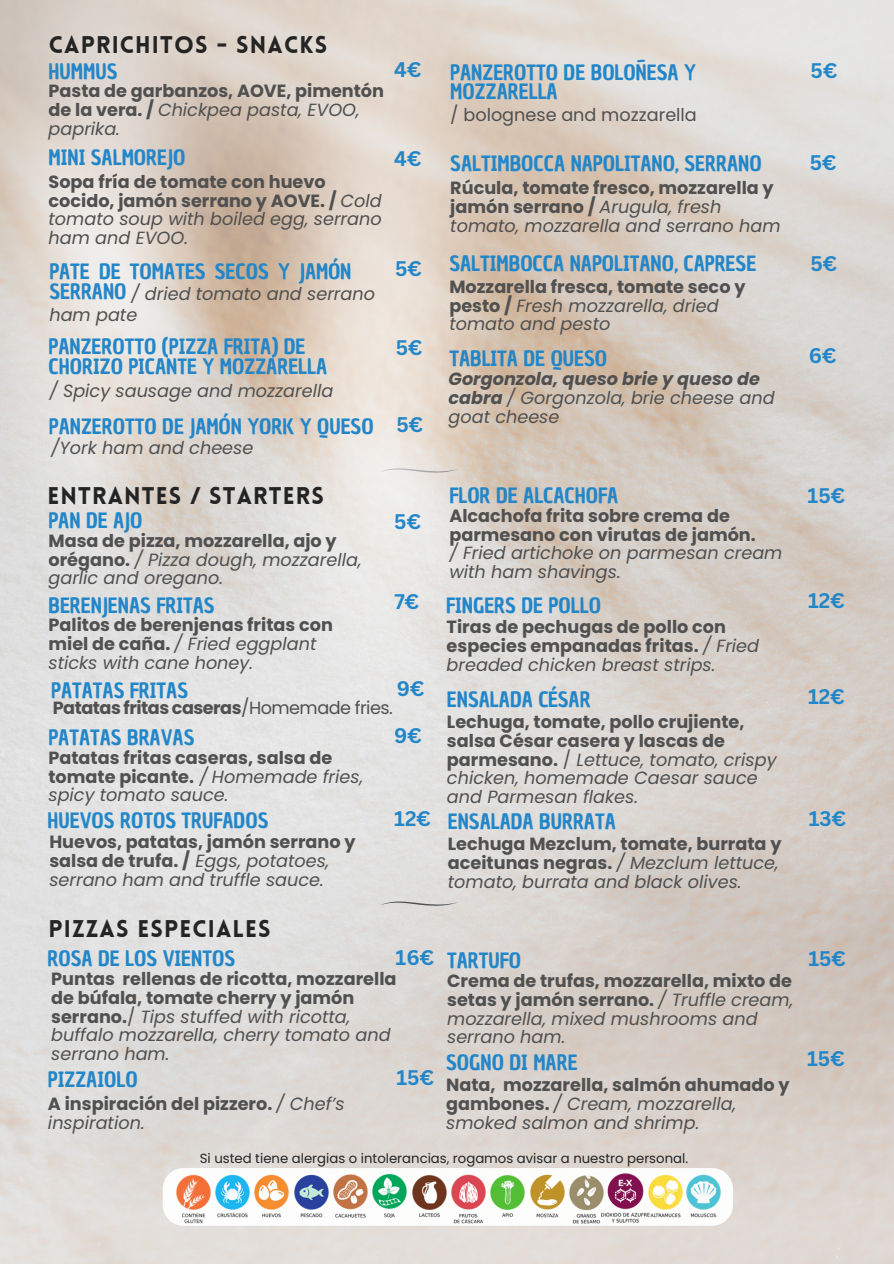
<style>
.page{position:relative;width:894px;height:1264px;background:#fff}
.page>*{position:absolute;margin:0;border:0;box-sizing:border-box;transform-origin:0 0}
.t1{font:900 23.55px "Lovelo";letter-spacing:.05em;color:#242424}
.t2{font:20.55px/19.8px "Chau Philomene One";color:#2386c8}
.t3{font:700 20.55px "Canva Sans";color:#2386c8}
.t4{font:700 17.7px/18.8px "Poppins";color:#505050}
.t5{font:italic 17.7px/18.8px "Poppins";color:#505050}
.t6{font:700 17.7px "Poppins";letter-spacing:-.03em;color:#505050}
.t7{font:17.7px "Poppins";color:#505050}
.t8{font:13.2px "Poppins";color:#242424}
.s1{font-weight:400;font-style:italic}
.s2{font-weight:700;font-style:normal}
.s3{font-weight:400}
.s4{font-weight:700}
.s5{font-style:normal}
</style>
<div class="page">
<img style="left:0;top:15px;width:893px;height:1248px">
<div style="left:163px;top:1167px;width:569px;height:58px;background:#fff;border-radius:21px"></div>
<img style="left:488px;top:1167px;width:78px;height:51px">
<img style="left:652px;top:1167px;width:70px;height:56px">
<img style="left:213px;top:1167px;width:235px;height:51px">
<img style="left:598px;top:1167px;width:54px;height:69px">
<img style="left:567px;top:1171px;width:38px;height:55px">
<img style="left:449px;top:1174px;width:38px;height:52px">
<img style="left:174px;top:1174px;width:38px;height:52px">
<svg style="left:380px;top:899px;width:78px;height:7px"></svg>
<svg style="left:242px;top:0;width:279px;height:796px;background:#e1d7cf"></svg>
<p class="t1" style="left:49px;top:36px;width:279px">CAPRICHITOS - SNACKS</p>
<p class="t4" style="left:49px;top:82px;width:337px">Pasta de garbanzos, AOVE, pimentón de la vera. / <span class="s1">Chickpea pasta, EVOO, paprika.</span></p>
<p class="t2" style="left:49px;top:61px;width:70px">HUMMUS</p>
<p class="t2" style="left:49px;top:148px;width:138px">MINI SALMOREJO</p>
<p class="t4" style="left:49px;top:172px;width:335px">Sopa fría de tomate con huevo cocido, jamón serrano y AOVE. / <span class="s1">Cold tomato soup with boiled egg, serrano ham and EVOO.</span></p>
<p class="t2" style="left:49px;top:261px;width:303px">PATE DE TOMATES SECOS Y JAMÓN<br>SERRANO</p>
<h2 class="t5" style="left:131px;top:284px;width:245px">/ dried tomato and serrano</h2>
<p class="t5" style="left:49px;top:305px;width:89px">ham pate</p>
<h1 class="t3" style="left:394px;top:55px;width:29px">4€</h1>
<h3 class="t3" style="left:394px;top:144px;width:29px">4€</h3>
<h2 class="t3" style="left:395px;top:254px;width:28px">5€</h2>
<h4 class="t2" style="left:49px;top:337px;width:280px">PANZEROTTO (PIZZA FRITA) DE<br>CHORIZO PICANTE Y MOZZARELLA</h4>
<h2 class="t3" style="left:395px;top:333px;width:28px">5€</h2>
<p class="t5" style="left:49px;top:381px;width:285px">/ Spicy sausage and mozzarella</p>
<h3 class="t2" style="left:49px;top:417px;width:326px">PANZEROTTO DE JAMÓN YORK Y QUESO</h3>
<h3 class="t3" style="left:396px;top:410px;width:28px">5€</h3>
<h2 class="t5" style="left:51px;top:439px;width:203px">/York ham and cheese</h2>
<h4 class="t1" style="left:47px;top:486px;width:278px">ENTRANTES / STARTERS</h4>
<p class="t2" style="left:48px;top:511px;width:96px">PAN DE AJO</p>
<h3 class="t3" style="left:394px;top:507px;width:28px">5€</h3>
<h2 class="t5" style="left:48px;top:531px;width:314px"><span class="s2">Masa de pizza, mozzarella, ajo y orégano.</span> / Pizza dough, mozzarella, garlic and oregano.</h2>
<h3 class="t2" style="left:48px;top:595px;width:168px">BERENJENAS FRITAS</h3>
<h2 class="t3" style="left:394px;top:587px;width:26px">7€</h2>
<h3 class="t4" style="left:48px;top:615px;width:286px">Palitos de berenjenas fritas con miel de caña. <span class="s1">/ Fried eggplant sticks with cane honey.</span></h3>
<h2 class="t2" style="left:51px;top:680px;width:138px">PATATAS FRITAS</h2>
<p class="t3" style="left:396px;top:674px;width:29px">9€</p>
<h3 class="t6" style="left:53px;top:696px;width:341px">Patatas fritas caseras<span class="s3">/Homemade fries.</span></h3>
<h4 class="t2" style="left:48px;top:728px;width:147px">PATATAS BRAVAS</h4>
<h2 class="t3" style="left:394px;top:721px;width:29px">9€</h2>
<h2 class="t4" style="left:48px;top:748px;width:316px">Patatas fritas caseras, salsa de tomate picante. <span class="s1">/ Homemade fries, spicy tomato sauce.</span></h2>
<h2 class="t2" style="left:47px;top:811px;width:222px">HUEVOS ROTOS TRUFADOS</h2>
<h4 class="t3" style="left:394px;top:804px;width:38px">12€</h4>
<h3 class="t4" style="left:49px;top:832px;width:308px">Huevos, patatas, jamón serrano y salsa de trufa. / <span class="s1">Eggs, potatoes, serrano ham and truffle sauce.</span></h3>
<p class="t1" style="left:49px;top:919px;width:223px">PIZZAS ESPECIALES</p>
<h2 class="t2" style="left:47px;top:948px;width:189px">ROSA DE LOS VIENTOS</h2>
<p class="t3" style="left:395px;top:942px;width:40px">16€</p>
<h3 class="t2" style="left:450px;top:62px;width:247px">PANZEROTTO DE BOLOÑESA Y<br>MOZZARELLA</h3>
<h1 class="t3" style="left:810px;top:56px;width:28px">5€</h1>
<h3 class="t7" style="left:450px;top:103px;width:248px">/ bolognese and mozzarella</h3>
<p class="t2" style="left:450px;top:154px;width:313px">SALTIMBOCCA NAPOLITANO, SERRANO</p>
<h2 class="t3" style="left:809px;top:148px;width:28px">5€</h2>
<h3 class="t4" style="left:450px;top:179px;width:331px">Rúcula, tomate fresco, mozzarella y jamón serrano / <span class="s1">Arugula, fresh tomato, mozzarella and serrano ham</span></h3>
<h3 class="t2" style="left:449px;top:254px;width:308px">SALTIMBOCCA NAPOLITANO, CAPRESE</h3>
<h2 class="t3" style="left:810px;top:249px;width:28px">5€</h2>
<p class="t5" style="left:449px;top:277px;width:297px"><span class="s2">Mozzarella fresca, tomate seco y pesto /</span> Fresh mozzarella, dried tomato and pesto</p>
<h2 class="t2" style="left:449px;top:349px;width:159px">TABLITA DE QUESO</h2>
<h4 class="t3" style="left:808px;top:341px;width:29px">6€</h4>
<h4 class="t5" style="left:448px;top:369px;width:327px"><span class="s4">Gorgonzola, queso brie y queso de cabra</span> / Gorgonzola, brie cheese and goat cheese</h4>
<h4 class="t2" style="left:449px;top:486px;width:170px">FLOR DE ALCACHOFA</h4>
<h3 class="t3" style="left:807px;top:481px;width:39px">15€</h3>
<h3 class="t4" style="left:449px;top:506px;width:308px">Alcachofa frita sobre crema de parmesano con virutas de jamón.</h3>
<h2 class="t5" style="left:449px;top:543px;width:334px">/ Fried artichoke on parmesan cream with ham shavings.</h2>
<p class="t2" style="left:446px;top:595px;width:156px">FINGERS DE POLLO</p>
<h3 class="t3" style="left:807px;top:586px;width:38px">12€</h3>
<h4 class="t4" style="left:446px;top:617px;width:314px">Tiras de pechugas de pollo con especies empanadas fritas. <span class="s1">/ Fried breaded chicken breast strips.</span></h4>
<h3 class="t2" style="left:447px;top:689px;width:145px">ENSALADA CÉSAR</h3>
<h3 class="t3" style="left:807px;top:682px;width:38px">12€</h3>
<h3 class="t5" style="left:447px;top:712px;width:331px"><span class="s2">Lechuga, tomate, pollo crujiente, salsa César casera y lascas de parmesano.</span> <span class="s5">/</span> Lettuce, tomato, crispy chicken, homemade Caesar sauce and Parmesan flakes.</h3>
<h2 class="t2" style="left:447px;top:812px;width:169px">ENSALADA BURRATA</h2>
<p class="t3" style="left:808px;top:804px;width:39px">13€</p>
<h1 class="t4" style="left:447px;top:834px;width:335px">Lechuga Mezclum, tomate, burrata y aceitunas negras. <span class="s1">/ Mezclum lettuce, tomato, burrata and black olives.</span></h1>
<h2 class="t2" style="left:447px;top:950px;width:75px">TARTUFO</h2>
<p class="t3" style="left:808px;top:944px;width:39px">15€</p>
<h4 class="t4" style="left:51px;top:969px;width:346px">Puntas rellenas de ricotta, mozzarella de búfala, tomate cherry y jamón serrano.<span class="s3">/</span> <span class="s1">Tips stuffed with ricotta, buffalo mozzarella, cherry tomato and serrano ham.</span></h4>
<p class="t5" style="left:447px;top:971px;width:347px"><span class="s2">Crema de trufas, mozzarella, mixto de setas y jamón serrano.</span> / Truffle cream, mozzarella, mixed mushrooms and serrano ham.</p>
<h2 class="t2" style="left:446px;top:1052px;width:133px">SOGNO DI MARE</h2>
<h4 class="t3" style="left:806px;top:1044px;width:39px">15€</h4>
<p class="t2" style="left:48px;top:1069px;width:91px">PIZZAIOLO</p>
<h3 class="t3" style="left:396px;top:1063px;width:39px">15€</h3>
<h3 class="t5" style="left:446px;top:1075px;width:345px"><span class="s2">Nata, mozzarella, salmón ahumado y gambones.</span> / Cream, mozzarella, smoked salmon and shrimp.</h3>
<h2 class="t4" style="left:48px;top:1094px;width:298px">A inspiración del pizzero. <span class="s1">/ Chef’s inspiration.</span></h2>
<h2 class="t8" style="left:200px;top:1148px;width:489px">Si usted tiene alergias o intolerancias, rogamos avisar a nuestro personal.</h2>
</div>
